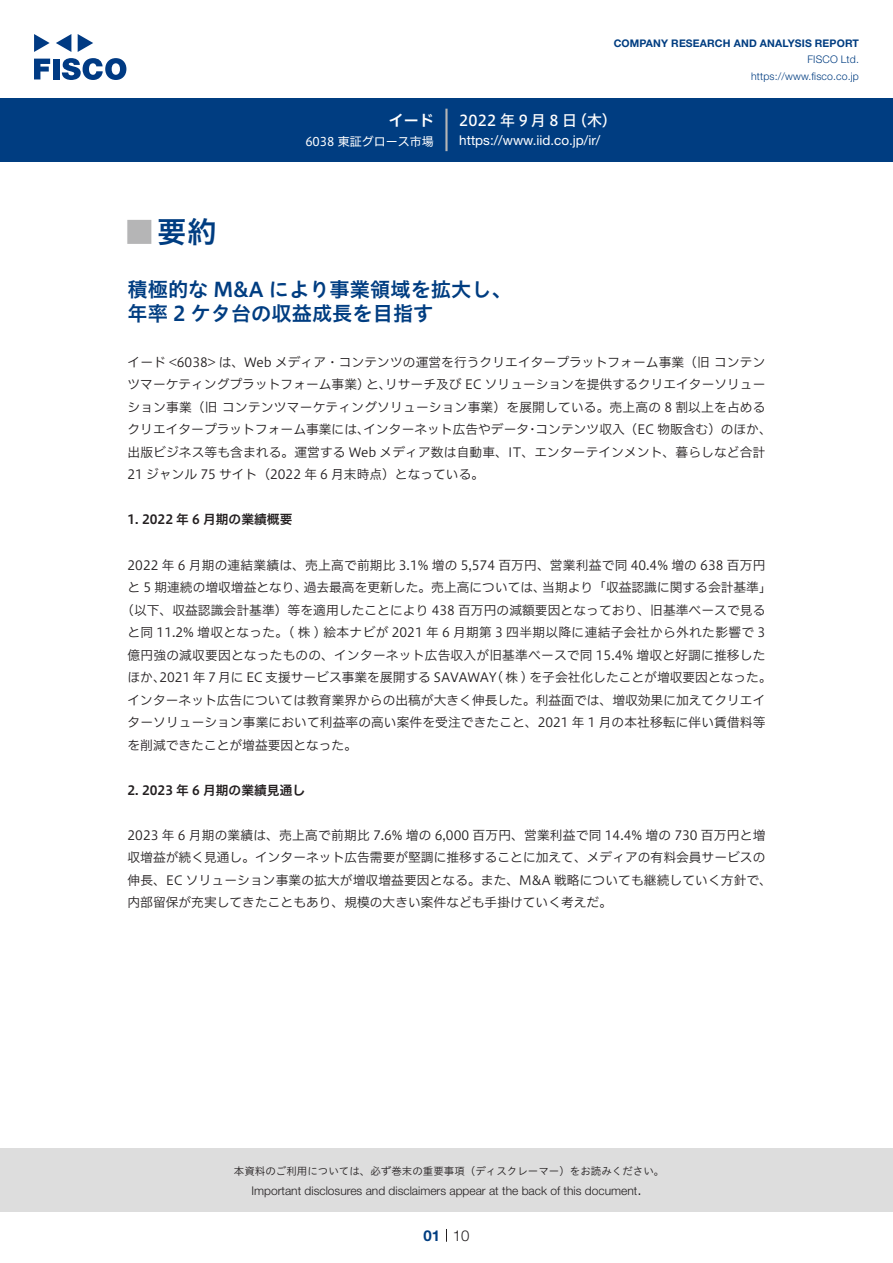
<style>
.page{position:relative;width:893px;height:1263px;background:#fff}
.page>*{position:absolute;margin:0;border:0;box-sizing:border-box;transform-origin:0 0}
.t1{font:30px "Hiragino UD Sans Std N W6";color:#003d81}
.t2{font:24px "Hiragino UD Sans Std N W6";color:#b5b5b6}
.t3{font:20.25px/24px "Hiragino UD Sans Std W6";color:#003d81}
.t4{font:15px "Hiragino UD Sans F Std N W5";letter-spacing:.22em;color:#fff}
.t5{font:300 15px "Helvetica Neue LT Std";color:#231f20}
.t6{font:15px "Hiragino UD Sans F Std N W6";color:#fff}
.t7{font:700 15px "Helvetica Neue LT Std";color:#003d81}
.t8{font:13.5px "Helvetica Neue LT Std";color:#fff}
.t9{font:12.75px/22.5px "Hiragino UD Sans F Std N W3";color:#231f20}
.t10{font:12.75px "Hiragino UD Sans F Std N W3";letter-spacing:.025em;color:#231f20}
.t11{font:12.75px "Hiragino UD Sans F Std N W6";color:#231f20}
.t12{font:300 12px "Helvetica Neue LT Std";color:#231f20}
.t13{font:12px "Hiragino UD Sans F Std N W4";color:#fff}
.t14{font:10.5px "Hiragino UD Sans Std W3";color:#231f20}
.t15{font:700 10.5px "Helvetica Neue LT Std";letter-spacing:.015em;color:#003d81}
.t16{font:300 10.5px/16.5px "Helvetica Neue LT Std";letter-spacing:.015em;color:#003d81;text-align:right}
</style>
<div class="page">
<div style="left:0;top:1148px;width:893px;height:64px;background:#ddd"></div>
<svg style="left:34px;top:59px;width:16px;height:20px"></svg>
<div style="left:53px;top:59px;width:6px;height:20px;background:#003a83"></div>
<svg style="left:62px;top:58px;width:64px;height:22px"></svg>
<svg style="left:34px;top:34px;width:16px;height:18px"></svg>
<svg style="left:78px;top:34px;width:15px;height:18px"></svg>
<svg style="left:56px;top:34px;width:15px;height:18px"></svg>
<div style="left:0;top:98px;width:893px;height:64px;background:#003d81"></div>
<hr style="left:445px;top:109px;width:3px;height:42px;background:#b5b5b6">
<svg style="left:446px;top:1229px;width:1px;height:13px"></svg>
<p class="t6" style="left:389px;top:109px;width:46px">イード</p>
<p class="t13" style="left:305px;top:132px;width:130px">6038 東証グロース市場</p>
<p class="t15" style="left:614px;top:37px;width:247px">COMPANY RESEARCH AND ANALYSIS REPORT</p>
<p class="t16" style="left:751px;top:51px;width:109px">FISCO Ltd. https://www.fisco.co j p.</p>
<p class="t4" style="left:459px;top:109px;width:119px">2022年9月8日</p>
<p class="t4" style="left:572px;top:109px;width:46px">（木(</p>
<p class="t8" style="left:459px;top:132px;width:143px">https: / / w w w . i i d . c o j p. /i r/</p>
<h1 class="t1" style="left:157px;top:209px;width:61px">要約</h1>
<h2 class="t2" style="left:128px;top:213px;width:25px">█</h2>
<h3 class="t3" style="left:128px;top:276px;width:386px">積極的な M&amp;A により事業領域を拡大し、年率 2 ケタ台の収益成長を目指す</h3>
<p class="t9" style="left:128px;top:350px;width:639px;text-align:right">イード &lt;6038&gt; は、Web メディア・コンテンツの運営を行うクリエイタープラットフォーム事業（旧コンテンリサーチ及び EC ソリューションを提供するクリエイターソリュー</p>
<p class="t9" style="left:128px;top:373px;width:244px">ツマーケティングプラットフォーム事業）</p>
<p class="t9" style="left:128px;top:395px;width:639px">ション事業（旧コンテンツマーケティングソリューション事業）を展開している。売上高の 8 割以上を占める</p>
<p class="t9" style="left:536px;top:418px;width:238px">コンテンツ収入（EC 物販含む）のほか、</p>
<p class="t9" style="left:366px;top:373px;width:27px">と、</p>
<p class="t9" style="left:128px;top:418px;width:639px">クリエイタープラットフォーム事業には、<br>出版ビジネス等も含まれる。運営する Web メディア数は自動車、IT、エンターテインメント、暮らしなど合計<br>21 ジャンル 75 サイト（2022 年 6 月末時点）となっている。</p>
<p class="t11" style="left:128px;top:510px;width:166px">1. 2022 年 6 月期の業績概要</p>
<p class="t9" style="left:542px;top:553px;width:231px;text-indent:-415px">2022 年 6 月期の連結業績は、売上高で前期比 3.1% 増の 5,574 百万円、営業利益で同 40.4% 増の 638 百万円当期より「収益認識に関する会計基準「</p>
<p class="t9" style="left:363px;top:418px;width:167px">インターネット広告やデータ</p>
<p class="t9" style="left:526px;top:418px;width:14px">・</p>
<p class="t9" style="left:128px;top:575px;width:181px">と 5 期連続の増収増益となり、</p>
<p class="t9" style="left:121px;top:598px;width:646px">（以下、収益認識会計基準）等を適用したことにより 438 百万円の減額要因となっており、旧基準ベースで見る</p>
<p class="t10" style="left:128px;top:623px;width:639px">と同 11.2% 増収となった。( 株 ) 絵本ナビが 2021 年 6 月期第 3 四半期以降に連結子会社から外れた影響で 3</p>
<p class="t9" style="left:128px;top:643px;width:639px">億円強の減収要因となったものの、インターネット広告収入が旧基準ベースで同 15.4% 増収と好調に推移した</p>
<p class="t9" style="left:159px;top:665px;width:614px">2021 年 7 月に EC 支援サービス事業を展開する SAVAWAY( 株 ) を子会社化したことが増収要因となった。</p>
<p class="t9" style="left:304px;top:575px;width:244px">過去最高を更新した。売上高については、</p>
<p class="t9" style="left:128px;top:665px;width:639px">ほか、<br>インターネット広告については教育業界からの出稿が大きく伸長した。利益面では、増収効果に加えてクリエイターソリューション事業において利益率の高い案件を受注できたこと、2021 年 1 月の本社移転に伴い賃借料等を削減できたことが増益要因となった。</p>
<p class="t11" style="left:128px;top:780px;width:179px">2. 2023 年 6 月期の業績見通し</p>
<p class="t9" style="left:128px;top:823px;width:646px">2023 年 6 月期の業績は、売上高で前期比 7.6% 増の 6,000 百万円、営業利益で同 14.4% 増の 730 百万円と増収増益が続く見通し。インターネット広告需要が堅調に推移することに加えて、メディアの有料会員サービスの伸長、EC ソリューション事業の拡大が増収増益要因となる。また、M&amp;A 戦略についても継続していく方針で、内部留保が充実してきたこともあり、規模の大きい案件なども手掛けていく考えだ。</p>
<p class="t14" style="left:234px;top:1163px;width:432px">本資料のご利用については、必ず巻末の重要事項（ディスクレーマー）をお読みください。</p>
<p class="t5" style="left:637px;top:1180px;width:6px">.</p>
<p class="t12" style="left:251px;top:1183px;width:387px">Important disclosures and disclaimers appear at the back of this document</p>
<p class="t7" style="left:423px;top:1226px;width:18px">01</p>
<p class="t5" style="left:453px;top:1226px;width:18px">10</p>
</div>
